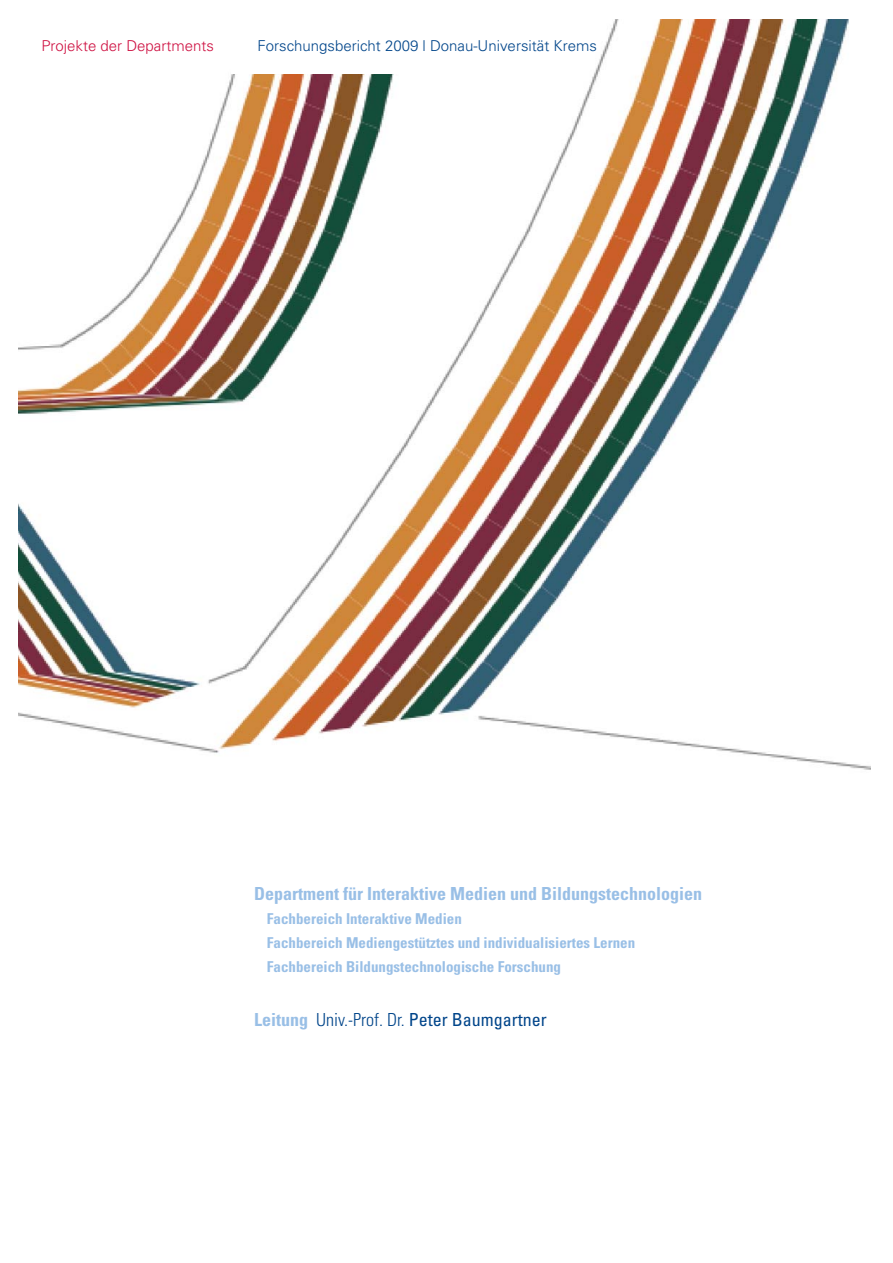
<style>
.page{position:relative;width:893px;height:1263px;background:#fff}
.page>*{position:absolute;margin:0;border:0;box-sizing:border-box;transform-origin:0 0}
.t1{font:700 condensed 18px "Univers";color:#99bfe6}
.t2{font:condensed 18px "Univers";color:#00458a}
.t3{font:700 condensed 15px/24px "Univers";color:#99bfe6}
.t4{font:300 15px "Univers";color:#00458a}
.t5{font:300 15px "Univers";color:#ce1041}
.s1{font-weight:700;color:#99bfe6}
.s2{font-weight:300}
</style>
<div class="page">
<img style="left:19px;top:19px;width:851px;height:751px">
<div style="left:231px;top:16px;width:247px;height:58px;background:#fff"></div>
<p class="t5" style="left:41px;top:40px;width:174px">Projekte der Departments</p>
<p class="t4" style="left:257px;top:40px;width:341px">Forschungsbericht 2009 | Donau-Universität Krems</p>
<p class="t1" style="left:254px;top:887px;width:449px">Department für Interaktive Medien und Bildungstechnologien</p>
<p class="t3" style="left:267px;top:909px;width:370px">Fachbereich Interaktive Medien<br>Fachbereich Mediengestütztes und individualisiertes Lernen<br>Fachbereich Bildungstechnologische Forschung</p>
<p class="t2" style="left:254px;top:1013px;width:294px"><span class="s1">Leitung</span> <span class="s2">Univ.-Prof. Dr.</span> Peter Baumgartner</p>
</div>
